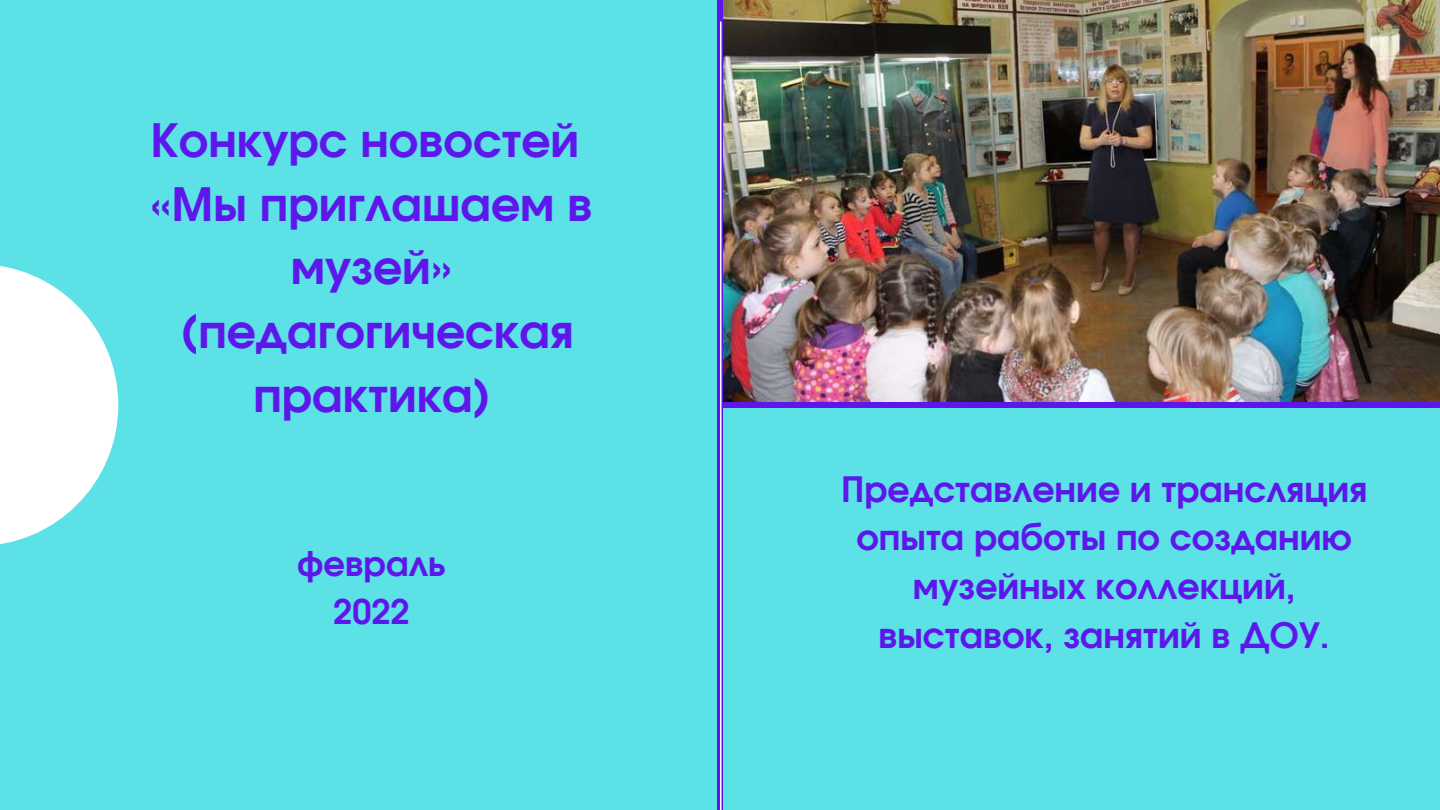
<style>
.page{position:relative;width:1440px;height:810px;background:#fff}
.page>*{position:absolute;margin:0;border:0;box-sizing:border-box;transform-origin:0 0}
.t1{font:700 46px/63.8px "Evolventa";color:#5e17eb;text-align:center}
.t2{font:700 35px/48.8px "Evolventa";color:#5e17eb;text-align:center}
.t3{font:700 34px/47.2px "Evolventa";color:#5e17eb;text-align:center}
</style>
<div class="page">
<div style="left:0;top:0;width:716px;height:810px;background:#5ce1e6"></div>
<img style="left:724px;top:0;width:716px;height:401px">
<div style="left:724px;top:409px;width:716px;height:401px;background:#5ce1e6"></div>
<svg style="left:0;top:266px;width:118px;height:279px"></svg>
<h1 class="t1" style="left:150px;top:111px;width:443px">Конкурс новостей «Мы приглашаем в музей» (педагогическая практика)</h1>
<p class="t3" style="left:297px;top:543px;width:150px">февраль<br>2022</p>
<p class="t2" style="left:841px;top:467px;width:528px">Представление и трансляция опыта работы по созданию музейных коллекций, выставок, занятий в ДОУ.</p>
</div>
